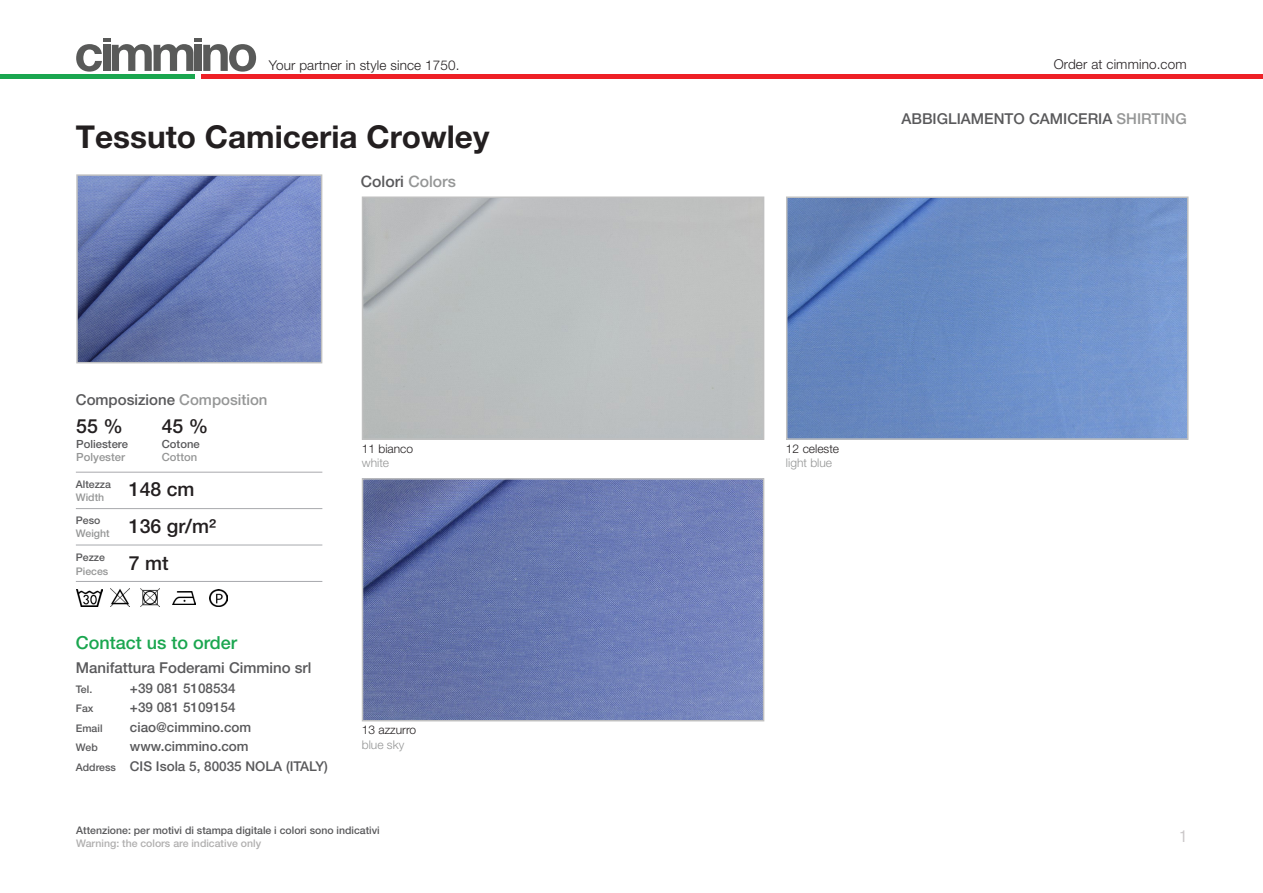
<style>
.page{position:relative;width:1263px;height:893px;background:#fff}
.page>*{position:absolute;margin:0;border:0;box-sizing:border-box;transform-origin:0 0}
.titolo_articolo{font:700 31.5px "Helvetica Neue LT Pro";color:#231f20}
.composizione_articol{font:500 19.5px "Helvetica Neue LT Pro";color:#231f20}
.composizione_articol-2{font:500 18px "Helvetica Neue LT Pro";color:#1aa64f}
.Numeri_pagine{font:condensed 16.5px "Helvetica Neue LT Pro";color:#cbc8c9}
.composizione_articol-3{font:500 15.75px "Helvetica Neue LT Pro";color:#59595b}
.composizione_articol-4{font:500 15px "Helvetica Neue LT Pro";color:#59595b}
.composizione_articol-5{font:500 13.5px "Helvetica Neue LT Pro";color:#59595b}
.t1{font:300 13.5px "Helvetica Neue LT Pro";letter-spacing:.01em;color:#231f20}
.t2{font:300 13.5px "Helvetica Neue LT Pro";letter-spacing:.01em;color:#241f21}
.didascalie{font:300 12px "Helvetica Neue LT Pro";color:#231f20}
.didascalie-2{font:300 12px "Helvetica Neue LT Pro";color:#959696}
.composizione_articol-6{font:500 11.25px "Helvetica Neue LT Pro";color:#59595b}
.composizione_articol-7{font:500 11.25px "Helvetica Neue LT Pro";color:#959696}
.composizione_articol-8{font:500 10.5px "Helvetica Neue LT Pro";color:#59595b}
.composizione_articol-9{font:500 10.5px "Helvetica Neue LT Pro";color:#b0afaf}
.composizione_articol-10{font:500 10.5px "Helvetica Neue LT Pro";color:#959696}
.s1{color:#959696}
.s2{font-size:10.5px}
</style>
<div class="page">
<svg style="left:76px;top:38px;width:180px;height:34px"></svg>
<div style="left:202px;top:74px;width:1061px;height:5px;background:#ee2026"></div>
<div style="left:0;top:74px;width:195px;height:5px;background:#1aa64f"></div>
<img style="left:79px;top:177px;width:240px;height:183px">
<div style="left:76px;top:174px;width:246px;height:189px;border:2px solid #c0c0c0"></div>
<hr style="left:76px;top:581px;width:246px;height:1px;background:#a8a9ad">
<hr style="left:76px;top:472px;width:246px;height:1px;background:#a8a9ad">
<hr style="left:76px;top:545px;width:246px;height:1px;background:#a8a9ad">
<hr style="left:76px;top:508px;width:246px;height:1px;background:#a8a9ad">
<img style="left:110px;top:589px;width:19px;height:18px">
<img style="left:172px;top:591px;width:24px;height:13px">
<img style="left:210px;top:589px;width:17px;height:17px">
<img style="left:76px;top:590px;width:26px;height:16px">
<img style="left:141px;top:588px;width:19px;height:19px">
<div style="left:362px;top:196px;width:402px;height:244px;border:2px solid #c0c0c0"></div>
<img style="left:365px;top:481px;width:396px;height:237px">
<div style="left:362px;top:478px;width:402px;height:243px;border:2px solid #c0c0c0"></div>
<img style="left:789px;top:199px;width:396px;height:238px">
<div style="left:786px;top:196px;width:402px;height:244px;border:2px solid #c0c0c0"></div>
<p class="t1" style="left:269px;top:57px;width:192px">Your partner in style since 1750.</p>
<p class="t2" style="left:1054px;top:56px;width:134px">Order at cimmino.com</p>
<p class="titolo_articolo" style="left:76px;top:117px;width:415px">Tessuto Camiceria Crowley</p>
<p class="composizione_articol-3" style="left:361px;top:172px;width:97px">Colori <span class="s1">Colors</span></p>
<p class="composizione_articol-4" style="left:76px;top:391px;width:193px">Composizione <span class="s1">Composition</span></p>
<p class="composizione_articol" style="left:76px;top:414px;width:48px">55 %</p>
<p class="composizione_articol" style="left:162px;top:414px;width:48px">45 %</p>
<p class="composizione_articol-6" style="left:76px;top:437px;width:53px">Poliestere</p>
<p class="composizione_articol-6" style="left:162px;top:437px;width:39px">Cotone</p>
<p class="composizione_articol-7" style="left:76px;top:450px;width:50px">Polyester</p>
<p class="composizione_articol-7" style="left:162px;top:450px;width:37px">Cotton</p>
<p class="composizione_articol-8" style="left:76px;top:478px;width:37px">Altezza</p>
<p class="composizione_articol-10" style="left:76px;top:491px;width:30px">Width</p>
<p class="composizione_articol-8" style="left:76px;top:514px;width:26px">Peso</p>
<p class="composizione_articol-10" style="left:76px;top:527px;width:35px">Weight</p>
<p class="composizione_articol-8" style="left:76px;top:551px;width:31px">Pezze</p>
<p class="composizione_articol-10" style="left:76px;top:565px;width:34px">Pieces</p>
<p class="composizione_articol" style="left:129px;top:478px;width:67px">148 cm</p>
<p class="composizione_articol" style="left:129px;top:514px;width:89px">136 gr/m²</p>
<p class="composizione_articol" style="left:129px;top:551px;width:41px">7 mt</p>
<p class="composizione_articol-2" style="left:76px;top:631px;width:163px">Contact us to order</p>
<p class="composizione_articol-4" style="left:76px;top:659px;width:237px">Manifattura Foderami Cimmino srl</p>
<p class="composizione_articol-8" style="left:76px;top:683px;width:18px">Tel.</p>
<p class="composizione_articol-5" style="left:130px;top:680px;width:107px">+39 081 5108534</p>
<p class="composizione_articol-8" style="left:76px;top:702px;width:19px">Fax</p>
<p class="composizione_articol-5" style="left:130px;top:700px;width:107px">+39 081 5109154</p>
<p class="composizione_articol-8" style="left:76px;top:722px;width:28px">Email</p>
<p class="composizione_articol-5" style="left:130px;top:719px;width:123px">ciao@cimmino.com</p>
<p class="composizione_articol-8" style="left:76px;top:741px;width:23px">Web</p>
<p class="composizione_articol-5" style="left:130px;top:739px;width:120px">www.cimmino.com</p>
<p class="composizione_articol-5" style="left:76px;top:758px;width:254px"><span class="s2">Address</span> CIS Isola 5, 80035 NOLA (ITALY)</p>
<p class="didascalie" style="left:362px;top:441px;width:53px">11 bianco</p>
<p class="didascalie-2" style="left:362px;top:456px;width:29px">white</p>
<p class="didascalie" style="left:362px;top:723px;width:56px">13 azzurro</p>
<p class="didascalie-2" style="left:362px;top:737px;width:44px">blue sky</p>
<p class="composizione_articol-8" style="left:76px;top:824px;width:305px">Attenzione: per motivi di stampa digitale i colori sono indicativi</p>
<p class="composizione_articol-9" style="left:76px;top:837px;width:186px">Warning: the colors are indicative only</p>
<p class="composizione_articol-4" style="left:901px;top:110px;width:287px">ABBIGLIAMENTO CAMICERIA <span class="s1">SHIRTING</span></p>
<p class="didascalie" style="left:786px;top:441px;width:55px">12 celeste</p>
<p class="didascalie-2" style="left:786px;top:456px;width:48px">light blue</p>
<p class="Numeri_pagine" style="left:1179px;top:827px;width:9px">1</p>
</div>
